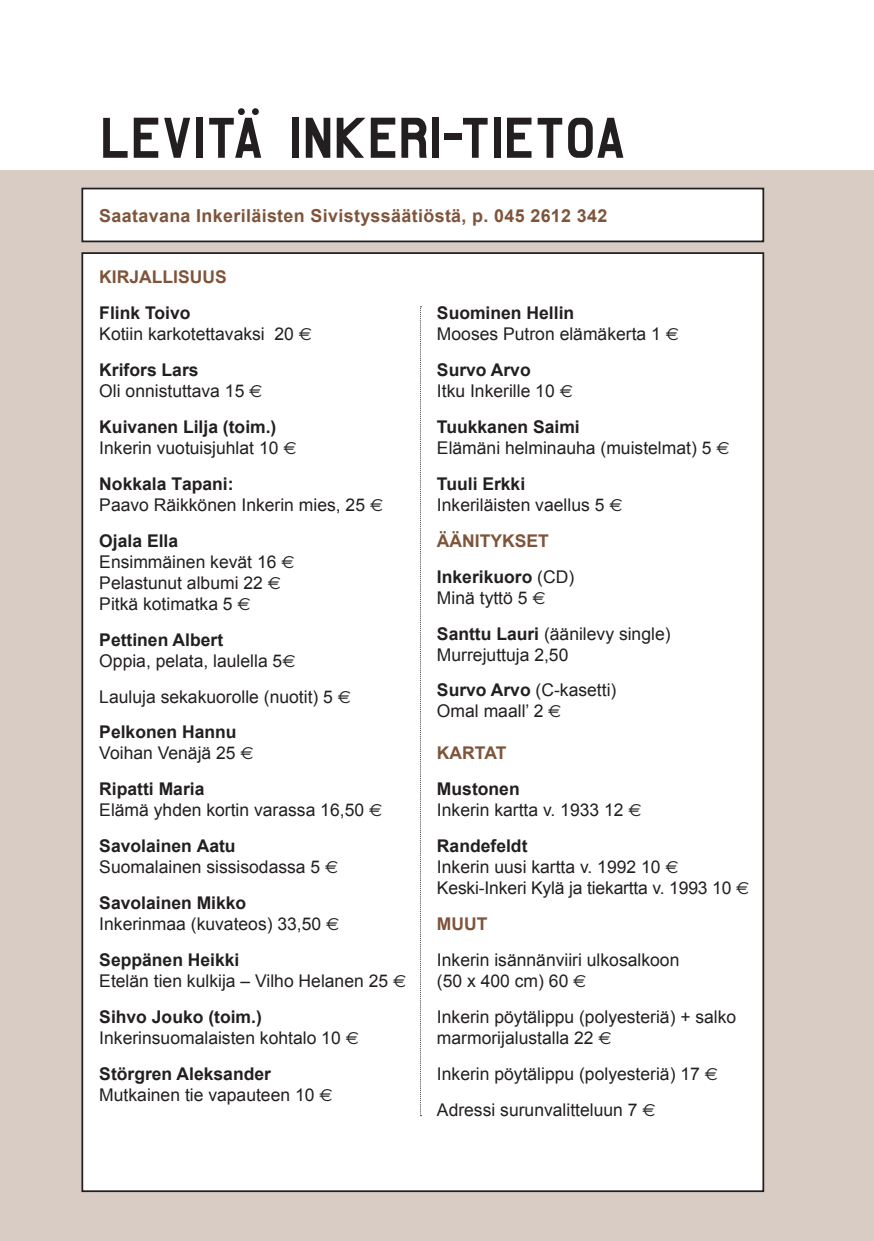
<style>
.page{position:relative;width:874px;height:1241px;background:#fff}
.page>*{position:absolute;margin:0;border:0;box-sizing:border-box;transform-origin:0 0}
.t1{font:87.5px "Aviator";letter-spacing:-.01em;color:#231f20}
.t2{font:700 17.85px "Arial";letter-spacing:.02em;color:#7e543a}
.t3{font:17.5px/21px "Arial";color:#231f20}
.t4{font:700 17.5px/35.9px "Arial";color:#231f20}
.t5{font:700 17.5px "Arial";color:#7e543a}
.s1{font-weight:700}
.s2{font-family:"Euro Sans"}
.s3{color:#7e543a}
.s4{font-weight:400}
</style>
<div class="page">
<div style="left:0;top:170px;width:873px;height:1070px;background:#d8ccc4"></div>
<div style="left:82px;top:188px;width:681px;height:53px;background:#fff"></div>
<div style="left:81px;top:188px;width:682px;height:54px;border:2px solid #231f20"></div>
<div style="left:82px;top:253px;width:681px;height:937px;background:#fff"></div>
<svg style="left:420px;top:306px;width:1px;height:809px"></svg>
<h1 class="t1" style="left:99px;top:90px;width:528px">levitä inkeri-tietoa</h1>
<p class="t2" style="left:99px;top:204px;width:509px">Saatavana Inkeriläisten Sivistyssäätiöstä, p. 045 2612 342</p>
<p class="t5" style="left:99px;top:265px;width:129px">KIRJALLISUUS</p>
<p class="t3" style="left:99px;top:302px;width:214px"><span class="s1">Flink Toivo<br></span>Kotiin karkotettavaksi 20 <span class="s2">,</span></p>
<p class="t3" style="left:99px;top:359px;width:164px"><span class="s1">Krifors Lars<br></span>Oli onnistuttava 15 <span class="s2">,</span></p>
<p class="t3" style="left:99px;top:416px;width:198px"><span class="s1">Kuivanen Lilja (toim.)<br></span>Inkerin vuotuisjuhlat 10 <span class="s2">,</span></p>
<p class="t3" style="left:99px;top:473px;width:285px"><span class="s1">Nokkala Tapani:<br></span>Paavo Räikkönen Inkerin mies, 25 <span class="s2">,</span></p>
<p class="t3" style="left:99px;top:530px;width:197px"><span class="s1">Ojala Ella<br></span>Ensimmäinen kevät 16 <span class="s2">,<br></span>Pelastunut albumi 22 <span class="s2">,<br></span>Pitkä kotimatka 5 <span class="s2">,</span></p>
<p class="t3" style="left:99px;top:629px;width:198px"><span class="s1">Pettinen Albert<br></span>Oppia, pelata, laulella 5<span class="s2">,</span></p>
<p class="t3" style="left:99px;top:678px;width:253px;line-height:35.9px">Lauluja sekakuorolle (nuotit) 5 <span class="s2">,<br></span><span class="s1">Pelkonen Hannu</span></p>
<p class="t3" style="left:99px;top:735px;width:156px;line-height:35.9px">Voihan Venäjä 25 <span class="s2">,<br></span><span class="s1">Ripatti Maria</span></p>
<p class="t3" style="left:99px;top:792px;width:284px;line-height:35.9px">Elämä yhden kortin varassa 16,50 <span class="s2">,<br></span><span class="s1">Savolainen Aatu</span></p>
<p class="t3" style="left:99px;top:849px;width:240px;line-height:35.9px">Suomalainen sissisodassa 5 <span class="s2">,<br></span><span class="s1">Savolainen Mikko</span></p>
<p class="t3" style="left:99px;top:906px;width:241px;line-height:35.9px">Inkerinmaa (kuvateos) 33,50 <span class="s2">,<br></span><span class="s1">Seppänen Heikki</span></p>
<p class="t3" style="left:99px;top:963px;width:308px;line-height:35.9px">Etelän tien kulkija – Vilho Helanen 25 <span class="s2">,<br></span><span class="s1">Sihvo Jouko (toim.)</span></p>
<p class="t3" style="left:99px;top:1019px;width:261px;line-height:35.9px">Inkerinsuomalaisten kohtalo 10 <span class="s2">,<br></span><span class="s1">Störgren Aleksander</span></p>
<p class="t3" style="left:99px;top:1084px;width:234px">Mutkainen tie vapauteen 10 <span class="s2">,</span></p>
<p class="t3" style="left:437px;top:302px;width:243px"><span class="s1">Suominen Hellin<br></span>Mooses Putron elämäkerta 1 <span class="s2">,</span></p>
<p class="t3" style="left:437px;top:359px;width:137px"><span class="s1">Survo Arvo<br></span>Itku Inkerille 10 <span class="s2">,</span></p>
<p class="t3" style="left:437px;top:416px;width:294px"><span class="s1">Tuukkanen Saimi<br></span>Elämäni helminauha (muistelmat) 5 <span class="s2">,</span></p>
<p class="t3" style="left:437px;top:473px;width:187px"><span class="s1">Tuuli Erkki<br></span>Inkeriläisten vaellus 5 <span class="s2">,</span></p>
<p class="t4" style="left:437px;top:523px;width:139px"><span class="s3">ÄÄNITYKSET<br></span>Inkerikuoro <span class="s4">(CD)</span></p>
<p class="t3" style="left:437px;top:579px;width:235px;line-height:35.9px">Minä tyttö 5 <span class="s2">,<br></span><span class="s1">Santtu Lauri</span> (äänilevy single)</p>
<p class="t3" style="left:437px;top:636px;width:181px;line-height:35.9px">Murrejuttuja 2,50<br><span class="s1">Survo Arvo</span> (C-kasetti)</p>
<p class="t3" style="left:437px;top:700px;width:126px">Omal maall’ 2 <span class="s2">,</span></p>
<p class="t5" style="left:437px;top:741px;width:71px">KARTAT</p>
<p class="t3" style="left:437px;top:778px;width:206px"><span class="s1">Mustonen<br></span>Inkerin kartta v. 1933 12 <span class="s2">,</span></p>
<p class="t3" style="left:437px;top:835px;width:313px"><span class="s1">Randefeldt<br></span>Inkerin uusi kartta v. 1992 10 <span class="s2">,<br></span>Keski-Inkeri Kylä ja tiekartta v. 1993 10 <span class="s2">,</span></p>
<p class="t5" style="left:437px;top:912px;width:52px">MUUT</p>
<p class="t3" style="left:437px;top:949px;width:244px">Inkerin isännänviiri ulkosalkoon (50 x 400 cm) 60 <span class="s2">,</span></p>
<p class="t3" style="left:437px;top:1006px;width:301px">Inkerin pöytälippu (polyesteriä) + salko marmorijalustalla 22 <span class="s2">,</span></p>
<p class="t3" style="left:437px;top:1055px;width:282px;line-height:35.9px">Inkerin pöytälippu (polyesteriä) 17 <span class="s2">,<br></span>Adressi surunvalitteluun 7 <span class="s2">,</span></p>
</div>
